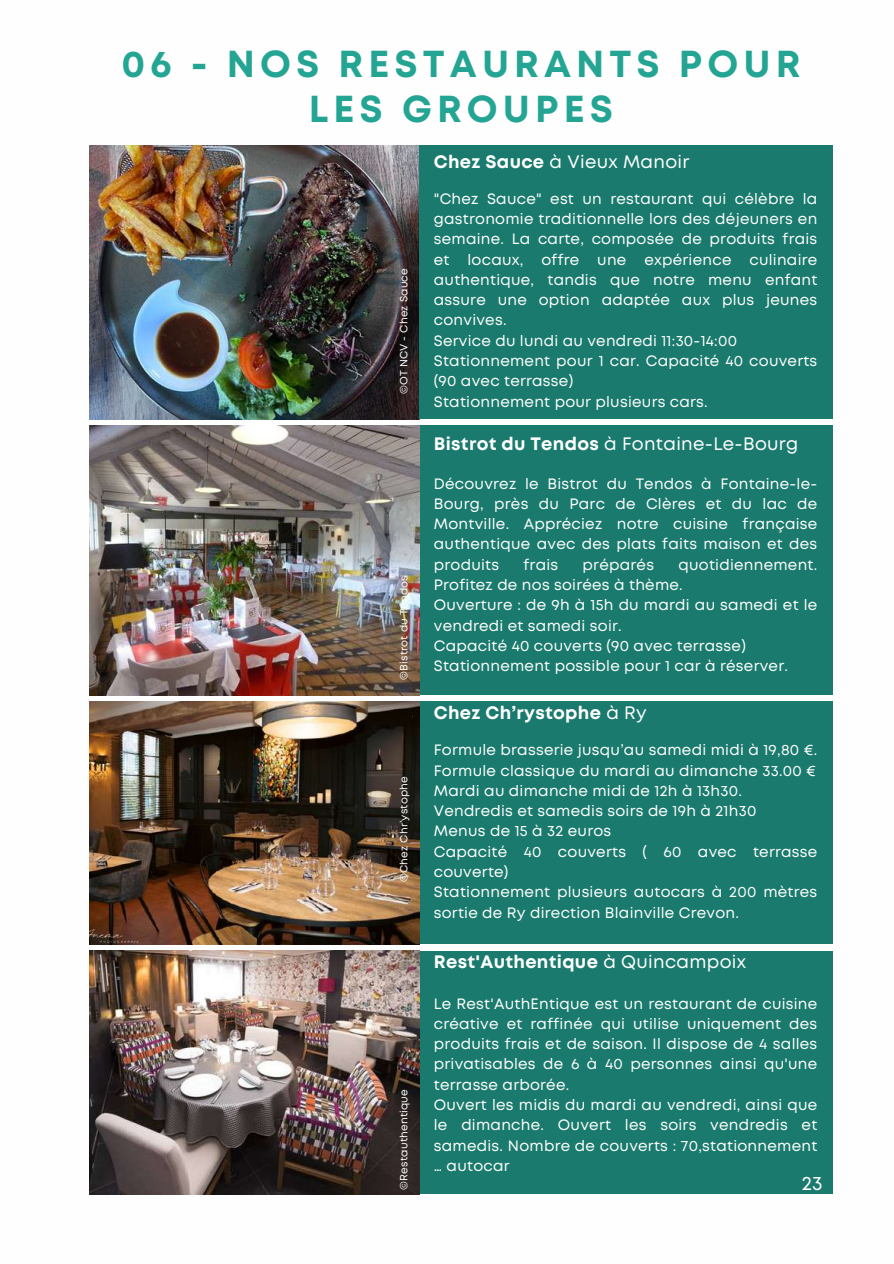
<style>
.page{position:relative;width:894px;height:1264px;background:#fff}
.page>*{position:absolute;margin:0;border:0;box-sizing:border-box;transform-origin:0 0}
.t1{font:700 37.5px/45px "Mont";letter-spacing:.135em;color:#24a594;text-align:center}
.t2{font:19.5px "Mont";color:#fff}
.t3{font:18px "Mont";letter-spacing:.02em;color:#fff}
.t4{font:700 18px "Mont";letter-spacing:.02em;color:#fff}
.t5{font:15px/20.2px "Mont";letter-spacing:.02em;color:#fff}
.t6{font:10.5px "Mont";letter-spacing:.02em;color:#fff}
.s1{font-weight:700}
.s2{font-weight:400}
</style>
<div class="page">
<img style="left:89px;top:146px;width:330px;height:273px">
<div style="left:419px;top:425px;width:413px;height:270px;background:#1a7a6d"></div>
<img style="left:89px;top:425px;width:330px;height:270px">
<div style="left:419px;top:701px;width:413px;height:243px;background:#1a7a6d"></div>
<img style="left:89px;top:701px;width:330px;height:243px">
<div style="left:419px;top:146px;width:413px;height:273px;background:#1a7a6d"></div>
<div style="left:419px;top:950px;width:413px;height:243px;background:#1a7a6d"></div>
<img style="left:89px;top:950px;width:330px;height:243px">
<h1 class="t1" style="left:121px;top:44px;width:680px">06 - NOS RESTAURANTS POUR<br>LES GROUPES</h1>
<p class="t3" style="left:433px;top:155px;width:257px"><span class="s1">Chez Sauce</span> à Vieux Manoir</p>
<p class="t5" style="left:433px;top:190px;width:385px">"Chez Sauce" est un restaurant qui célèbre la gastronomie traditionnelle lors des déjeuners en semaine. La carte, composée de produits frais et locaux, offre une expérience culinaire authentique, tandis que notre menu enfant assure une option adaptée aux plus jeunes convives.<br>Service du lundi au vendredi 11:30-14:00<br>Stationnement pour 1 car. Capacité 40 couverts (90 avec terrasse)<br>Stationnement pour plusieurs cars.</p>
<p class="t3" style="left:433px;top:437px;width:366px"><span class="s1">Bistrot du Tendos</span> à Fontaine-Le-Bourg</p>
<p class="t5" style="left:433px;top:474px;width:385px;text-align:justify">Découvrez le Bistrot du Tendos à Fontaine-le-Bourg, près du Parc de Clères et du lac de Montville. Appréciez notre cuisine française authentique avec des plats faits maison et des produits</p>
<p class="t6" style="left:400px;top:394px;width:127px;rotate:-90deg">©OT NCV - Chez Sauce</p>
<p class="t5" style="left:523px;top:555px;width:36px">frais</p>
<p class="t5" style="left:582px;top:555px;width:73px">préparés</p>
<p class="t5" style="left:433px;top:555px;width:385px;text-indent:244px">quotidiennement.<br>Profitez de nos soirées à thème.<br>Ouverture : de 9h à 15h du mardi au samedi et le vendredi et samedi soir.<br>Capacité 40 couverts (90 avec terrasse)<br>Stationnement possible pour 1 car à réserver.</p>
<p class="t4" style="left:433px;top:706px;width:214px">Chez Ch’rystophe <span class="s2">à Ry</span></p>
<p class="t5" style="left:433px;top:741px;width:385px">Formule brasserie jusqu’au samedi midi à 19,80 €.<br>Formule classique du mardi au dimanche 33.00 € Mardi au dimanche midi de 12h à 13h30.<br>Vendredis et samedis soirs de 19h à 21h30<br>Menus de 15 à 32 euros<br>Capacité 40 couverts ( 60 avec terrasse couverte)<br>Stationnement plusieurs autocars à 200 mètres sortie de Ry direction Blainville Crevon.</p>
<p class="t4" style="left:433px;top:955px;width:313px">Rest'Authentique <span class="s2">à Quincampoix</span></p>
<p class="t5" style="left:433px;top:994px;width:385px">Le Rest'AuthEntique est un restaurant de cuisine créative et raffinée qui utilise uniquement des produits frais et de saison. Il dispose de 4 salles privatisables de 6 à 40 personnes ainsi qu'une terrasse arborée.<br>Ouvert les midis du mardi au vendredi, ainsi que le dimanche. Ouvert les soirs vendredis et samedis. Nombre de couverts : 70,stationnement … autocar</p>
<h2 class="t2" style="left:801px;top:1175px;width:22px">23</h2>
<p class="t6" style="left:400px;top:680px;width:106px;rotate:-90deg">©Bistrot du Tendos</p>
<p class="t6" style="left:400px;top:881px;width:107px;rotate:-90deg">©Chez Chr’ystophe</p>
<p class="t6" style="left:400px;top:1189px;width:102px;rotate:-90deg">©Restauthentique</p>
</div>
